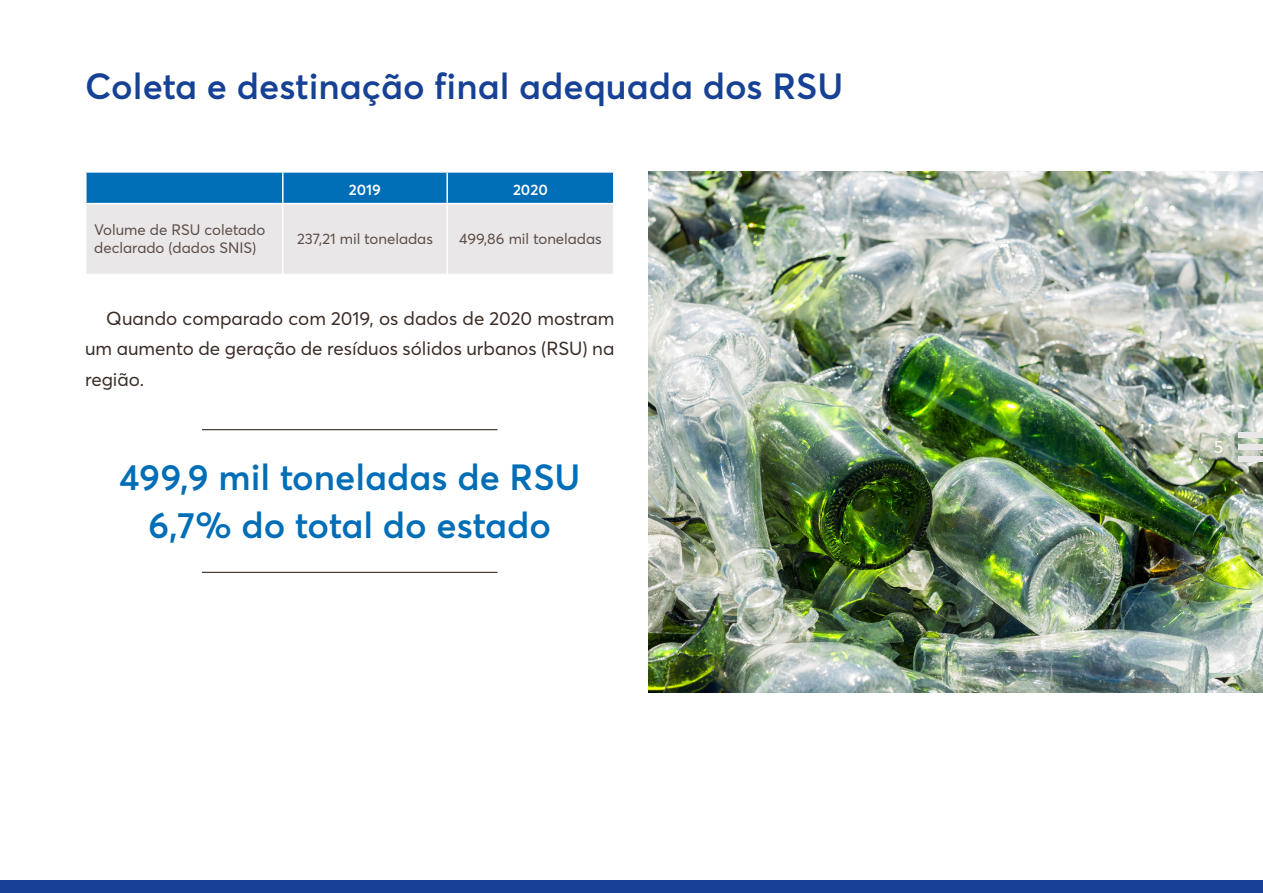
<style>
.page{position:relative;width:1263px;height:893px;background:#fff}
.page>*{position:absolute;margin:0;border:0;box-sizing:border-box;transform-origin:0 0}
.t1{font:600 36px/48px "Averta";color:#006eb7;text-align:center}
.t2{font:600 36px "Averta";color:#164194}
.t3{font:18.75px/30.8px "Averta";color:#3a2c26;text-align:justify}
.t4{font:17.25px "Averta";color:#fff}
.t5{font:15px/18px "Averta";color:#5c4d46}
.t6{font:600 15px "Averta";color:#fff}
</style>
<div class="page">
<svg style="left:87px;top:173px;width:526px;height:101px;background:#a3c3d8"></svg>
<hr style="left:282px;top:173px;width:2px;height:30px;background:#fff">
<hr style="left:446px;top:173px;width:2px;height:30px;background:#fff">
<hr style="left:85px;top:203px;width:198px;height:1px;background:#fff">
<hr style="left:283px;top:203px;width:164px;height:1px;background:#fff">
<hr style="left:447px;top:203px;width:167px;height:1px;background:#fff">
<hr style="left:282px;top:204px;width:2px;height:70px;background:#fff">
<hr style="left:446px;top:204px;width:2px;height:70px;background:#fff">
<img style="left:648px;top:171px;width:615px;height:522px">
<hr style="left:202px;top:429px;width:295px;height:1px;background:#3a2c26">
<hr style="left:202px;top:572px;width:295px;height:1px;background:#3a2c26">
<div style="left:0;top:880px;width:1263px;height:13px;background:#164194"></div>
<div style="left:1238px;top:432px;width:25px;height:6px;background:#e9e7e7"></div>
<div style="left:1238px;top:444px;width:25px;height:6px;background:#e9e7e7"></div>
<div style="left:1238px;top:456px;width:25px;height:6px;background:#e9e7e7"></div>
<h1 class="t2" style="left:85px;top:61px;width:760px">Coleta e destinação final adequada dos RSU</h1>
<p class="t6" style="left:349px;top:179px;width:34px">2019</p>
<p class="t6" style="left:513px;top:179px;width:36px">2020</p>
<p class="t5" style="left:94px;top:220px;width:173px">Volume de RSU coletado declarado (dados SNIS)</p>
<p class="t5" style="left:297px;top:229px;width:137px">237,21 mil toneladas</p>
<p class="t5" style="left:459px;top:229px;width:144px">499,86 mil toneladas</p>
<p class="t3" style="left:85px;top:302px;width:531px;text-indent:21px">Quando comparado com 2019, os dados de 2020 mostram um aumento de geração de resíduos sólidos urbanos (RSU) na região.</p>
<h1 class="t1" style="left:119px;top:451px;width:463px">499,9 mil toneladas de RSU<br>6,7% do total do estado</h1>
<p class="t4" style="left:1214px;top:435px;width:11px">5</p>
</div>
